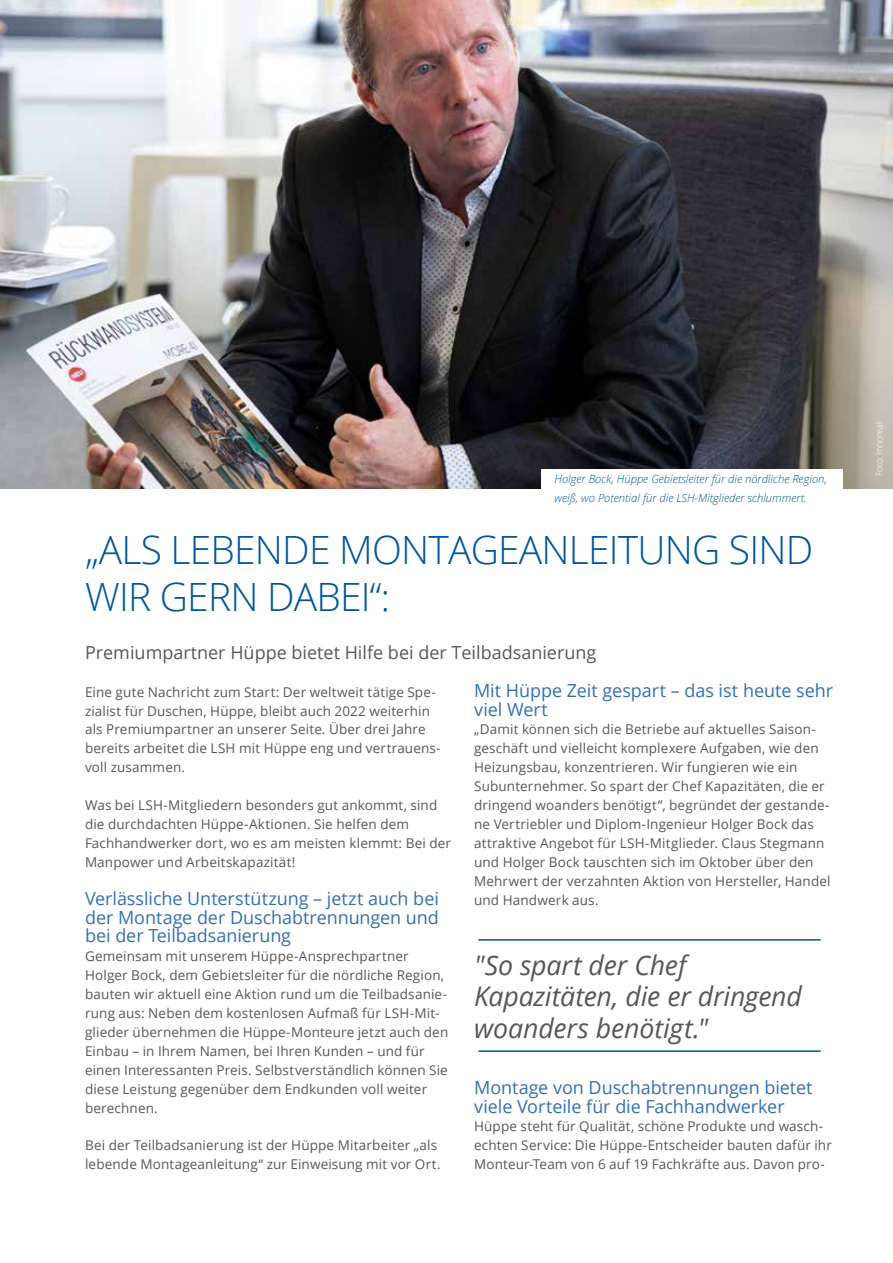
<style>
.page{position:relative;width:893px;height:1263px;background:#fff}
.page>*{position:absolute;margin:0;border:0;box-sizing:border-box;transform-origin:0 0}
.t1{font:300 39px/46.8px "Open Sans";letter-spacing:-.02em;color:#00569d}
.t2{font:italic 27px/31.5px "Open Sans";letter-spacing:-.005em;color:#575756}
.t3{font:18px/18.9px "Open Sans";letter-spacing:-.005em;color:#3370b0}
.t4{font:18px "Open Sans";color:#575756}
.t5{font:13.5px/18.9px "Open Sans";letter-spacing:.01em;color:#575756}
.t6{font:italic 300 11.25px/18.9px "Open Sans";color:#00569d}
.t7{font:300 9px "Open Sans";letter-spacing:-.005em;color:#fff}
</style>
<div class="page">
<img style="left:0;top:0;width:893px;height:489px">
<div style="left:542px;top:469px;width:301px;height:39px;background:#fff"></div>
<hr style="left:478px;top:939px;width:343px;height:1px;background:#00569d">
<hr style="left:478px;top:1050px;width:343px;height:2px;background:#00569d">
<p class="t6" style="left:554px;top:469px;width:274px">Holger Bock, Hüppe Gebietsleiter für die nördliche Region, weiß, wo Potential für die LSH-Mitglieder schlummert.</p>
<h1 class="t1" style="left:85px;top:526px;width:730px">„ALS LEBENDE MONTAGEANLEITUNG SIND<br>WIR GERN DABEI“:</h1>
<h3 class="t4" style="left:85px;top:640px;width:513px">Premiumpartner Hüppe bietet Hilfe bei der Teilbadsanierung</h3>
<p class="t5" style="left:85px;top:682px;width:357px">Eine gute Nachricht zum Start: Der weltweit tätige Spe&shy;zialist für Duschen, Hüppe, bleibt auch 2022 weiterhin als Premiumpartner an unserer Seite. Über drei Jahre bereits arbeitet die LSH mit Hüppe eng und vertrauens&shy;voll zusammen.</p>
<p class="t5" style="left:85px;top:795px;width:367px">Was bei LSH-Mitgliedern besonders gut ankommt, sind die durchdachten Hüppe-Aktionen. Sie helfen dem Fachhandwerker dort, wo es am meisten klemmt: Bei der Manpower und Arbeitskapazität!</p>
<h3 class="t3" style="left:85px;top:888px;width:355px;text-align:justify">Verlässliche Unterstützung – jetzt auch bei der Montage der Duschabtrennungen und bei der Teilbadsanierung</h3>
<p class="t5" style="left:85px;top:947px;width:365px">Gemeinsam mit unserem Hüppe-Ansprechpartner Holger Bock, dem Gebietsleiter für die nördliche Region, bauten wir aktuell eine Aktion rund um die Teilbadsanie&shy;rung aus: Neben dem kostenlosen Aufmaß für LSH-Mit&shy;glieder übernehmen die Hüppe-Monteure jetzt auch den Einbau – in Ihrem Namen, bei Ihren Kunden – und für einen Interessanten Preis. Selbstverständlich können Sie diese Leistung gegenüber dem Endkunden voll weiter berechnen.</p>
<p class="t5" style="left:85px;top:1136px;width:357px">Bei der Teilbadsanierung ist der Hüppe Mitarbeiter „als lebende Montageanleitung“ zur Einweisung mit vor Ort.</p>
<h3 class="t3" style="left:474px;top:680px;width:360px">Mit Hüppe Zeit gespart – das ist heute sehr viel Wert</h3>
<p class="t5" style="left:474px;top:720px;width:358px">„Damit können sich die Betriebe auf aktuelles Saison&shy;geschäft und vielleicht komplexere Aufgaben, wie den Heizungsbau, konzentrieren. Wir fungieren wie ein Subunternehmer. So spart der Chef Kapazitäten, die er dringend woanders benötigt“, begründet der gestande&shy;ne Vertriebler und Diplom-Ingenieur Holger Bock das attraktive Angebot für LSH-Mitglieder. Claus Stegmann und Holger Bock tauschten sich im Oktober über den Mehrwert der verzahnten Aktion von Hersteller, Handel und Handwerk aus.</p>
<h2 class="t2" style="left:474px;top:948px;width:329px">"So spart der Chef<br>Kapazitäten, die er dringend woanders benötigt."</h2>
<h3 class="t3" style="left:474px;top:1077px;width:340px">Montage von Duschabtrennungen bietet viele Vorteile für die Fachhandwerker</h3>
<p class="t5" style="left:474px;top:1117px;width:359px">Hüppe steht für Qualität, schöne Produkte und wasch&shy;echten Service: Die Hüppe-Entscheider bauten dafür ihr<br>Monteur-Team von 6 auf 19 Fachkräfte aus. Davon pro-</p>
<p class="t7" style="left:873px;top:476px;width:56px;rotate:-90deg">Foto: Innoreal</p>
</div>
